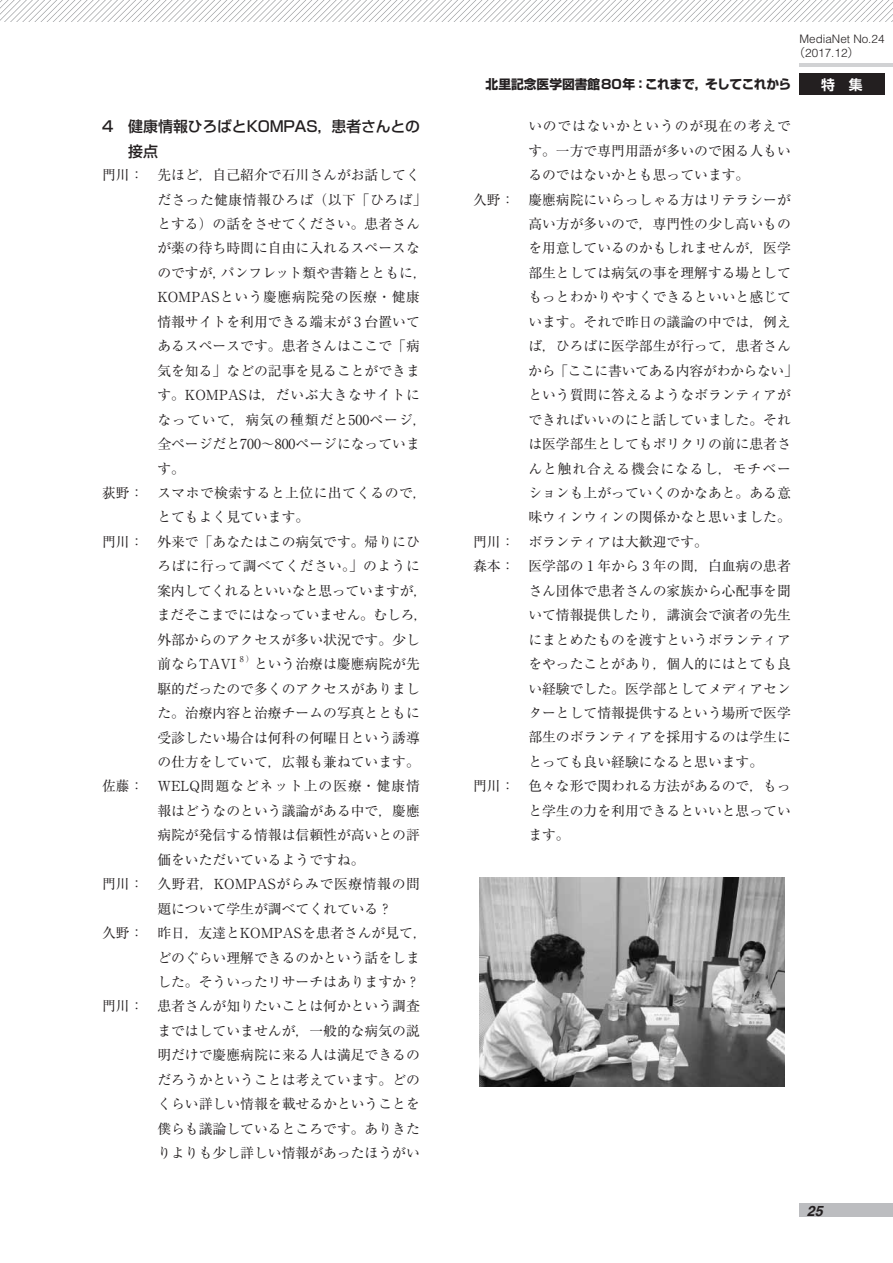
<style>
.page{position:relative;width:893px;height:1263px;background:#fff}
.page>*{position:absolute;margin:0;border:0;box-sizing:border-box;transform-origin:0 0}
.t1{font:500 14.85px/24.5px "Shin Go Pro";letter-spacing:-.01em;color:#231f20}
.t2{font:italic 700 14.4px "Helvetica";color:#231f20}
.t3{font:13.8px "Ryumin Pro";color:#231f20}
.t4{font:13.8px "Ryumin Pro";letter-spacing:.03em;color:#231f20}
.t5{font:13.8px "Ryumin Pro";letter-spacing:.04em;color:#231f20}
.t6{font:13.8px "Ryumin Pro";letter-spacing:-.02em;color:#231f20}
.t7{font:13.8px "Ryumin Pro";letter-spacing:.06em;color:#231f20}
.t8{font:13.8px "Ryumin Pro";letter-spacing:.065em;color:#231f20}
.t9{font:13.8px "Ryumin Pro";letter-spacing:.045em;color:#231f20}
.t10{font:13.8px "Ryumin Pro";letter-spacing:.075em;color:#231f20}
.t11{font:13.8px "Ryumin Pro";letter-spacing:-.025em;color:#231f20}
.t12{font:700 13.8px "Shin Go Pro De";color:#fff}
.t13{font:700 12.75px "Shin Go Pro";color:#231f20}
.t14{font:300 11.7px/13.8px "Helvetica";color:#231f20}
.t15{font:8.1px "Ryumin Pro";color:#231f20}
.s1{font-family:"Shin Go Pro"}
</style>
<div class="page">
<svg style="left:0;top:0;width:893px;height:21px"></svg>
<img style="left:480px;top:877px;width:304px;height:209px">
<div style="left:799px;top:1204px;width:94px;height:13px;background:#bcbdc0"></div>
<hr style="left:799px;top:64px;width:94px;height:3px;background:#d1d2d4">
<div style="left:799px;top:73px;width:85px;height:21px;background:#231f20"></div>
<p class="t1" style="left:128px;top:113px;width:293px;text-indent:-26px">4　健康情報ひろばとKOMPAS，患者さんとの接点</p>
<p class="t3" style="left:102px;top:164px;width:319px">門川： 先ほど，自己紹介で石川さんがお話してく</p>
<p class="t4" style="left:157px;top:189px;width:271px">ださった健康情報ひろば（以下「ひろば」</p>
<p class="t3" style="left:157px;top:213px;width:264px">とする）の話をさせてください。患者さん</p>
<p class="t3" style="left:157px;top:237px;width:264px">が薬の待ち時間に自由に入れるスペースな</p>
<p class="t3" style="left:157px;top:262px;width:271px">のですが，パンフレット類や書籍とともに，</p>
<p class="t5" style="left:157px;top:286px;width:264px">KOMPASという慶應病院発の医療・健康</p>
<p class="t3" style="left:157px;top:311px;width:264px">情報サイトを利用できる端末が 3 台置いて</p>
<p class="t3" style="left:157px;top:335px;width:264px">あるスペースです。患者さんはここで「病</p>
<p class="t3" style="left:157px;top:360px;width:264px">気を知る」などの記事を見ることができま</p>
<p class="t9" style="left:157px;top:384px;width:264px">す。KOMPASは，だいぶ大きなサイトに</p>
<p class="t10" style="left:157px;top:409px;width:271px">なっていて，病気の種類だと500ページ，</p>
<p class="t3" style="left:157px;top:433px;width:264px">全ページだと700～800ページになっていま</p>
<p class="t3" style="left:157px;top:457px;width:29px">す。</p>
<p class="t4" style="left:102px;top:482px;width:326px">荻野： スマホで検索すると上位に出てくるので，</p>
<p class="t3" style="left:157px;top:506px;width:154px">とてもよく見ています。</p>
<p class="t3" style="left:102px;top:531px;width:319px">門川： 外来で「あなたはこの病気です。帰りにひ</p>
<p class="t4" style="left:157px;top:555px;width:264px">ろばに行って調べてください。」のように</p>
<p class="t11" style="left:157px;top:580px;width:271px">案内してくれるといいなと思っていますが，</p>
<p class="t6" style="left:157px;top:604px;width:272px">まだそこまでにはなっていません。むしろ，</p>
<p class="t3" style="left:157px;top:629px;width:264px">外部からのアクセスが多い状況です。少し</p>
<p class="t3" style="left:157px;top:653px;width:80px">前ならTAVI</p>
<p class="t15" style="left:240px;top:653px;width:16px">8 ）</p>
<p class="t3" style="left:254px;top:653px;width:167px">という治療は慶應病院が先</p>
<p class="t3" style="left:157px;top:678px;width:264px">駆的だったので多くのアクセスがありまし</p>
<p class="t3" style="left:157px;top:702px;width:264px">た。治療内容と治療チームの写真とともに</p>
<p class="t3" style="left:157px;top:726px;width:264px">受診したい場合は何科の何曜日という誘導</p>
<p class="t3" style="left:157px;top:751px;width:264px">の仕方をしていて，広報も兼ねています。</p>
<p class="t8" style="left:102px;top:775px;width:319px">佐藤： WELQ問題などネット上の医療・健康情</p>
<p class="t3" style="left:157px;top:800px;width:264px">報はどうなのという議論がある中で，慶應</p>
<p class="t3" style="left:157px;top:824px;width:264px">病院が発信する情報は信頼性が高いとの評</p>
<p class="t3" style="left:157px;top:849px;width:209px">価をいただいているようですね。</p>
<p class="t5" style="left:102px;top:873px;width:319px">門川： 久野君，KOMPASがらみで医療情報の問</p>
<p class="t3" style="left:157px;top:898px;width:236px">題について学生が調べてくれている？</p>
<p class="t3" style="left:102px;top:922px;width:326px">久野： 昨日，友達とKOMPASを患者さんが見て，</p>
<p class="t3" style="left:157px;top:946px;width:264px">どのぐらい理解できるのかという話をしま</p>
<p class="t3" style="left:157px;top:971px;width:264px">した。そういったリサーチはありますか？</p>
<p class="t3" style="left:102px;top:995px;width:319px">門川： 患者さんが知りたいことは何かという調査</p>
<p class="t3" style="left:157px;top:1020px;width:264px">まではしていませんが，一般的な病気の説</p>
<p class="t3" style="left:157px;top:1044px;width:264px">明だけで慶應病院に来る人は満足できるの</p>
<p class="t3" style="left:157px;top:1069px;width:264px">だろうかということは考えています。どの</p>
<p class="t3" style="left:157px;top:1093px;width:264px">くらい詳しい情報を載せるかということを</p>
<p class="t3" style="left:157px;top:1118px;width:264px">僕らも議論しているところです。ありきた</p>
<p class="t3" style="left:157px;top:1142px;width:264px">りよりも少し詳しい情報があったほうがい</p>
<p class="t14" style="left:794px;top:32px;width:92px;text-indent:6px">MediaNet No.24<span class="s1">（</span>2017.12<span class="s1">）</span></p>
<p class="t13" style="left:486px;top:74px;width:307px">北里記念医学図書館80年：これまで，そしてこれから</p>
<p class="t12" style="left:821px;top:73px;width:43px">特　集</p>
<p class="t7" style="left:528px;top:115px;width:264px">いのではないかというのが現在の考えで</p>
<p class="t3" style="left:528px;top:140px;width:264px">す。一方で専門用語が多いので困る人もい</p>
<p class="t3" style="left:528px;top:164px;width:223px">るのではないかとも思っています。</p>
<p class="t3" style="left:473px;top:189px;width:319px">久野： 慶應病院にいらっしゃる方はリテラシーが</p>
<p class="t3" style="left:528px;top:213px;width:264px">高い方が多いので，専門性の少し高いもの</p>
<p class="t3" style="left:528px;top:237px;width:264px">を用意しているのかもしれませんが，医学</p>
<p class="t3" style="left:528px;top:262px;width:264px">部生としては病気の事を理解する場として</p>
<p class="t3" style="left:528px;top:286px;width:264px">もっとわかりやすくできるといいと感じて</p>
<p class="t3" style="left:528px;top:311px;width:264px">います。それで昨日の議論の中では，例え</p>
<p class="t3" style="left:528px;top:335px;width:264px">ば，ひろばに医学部生が行って，患者さん</p>
<p class="t6" style="left:528px;top:360px;width:271px">から「ここに書いてある内容がわからない」</p>
<p class="t3" style="left:528px;top:384px;width:264px">という質問に答えるようなボランティアが</p>
<p class="t3" style="left:528px;top:409px;width:264px">できればいいのにと話していました。それ</p>
<p class="t3" style="left:528px;top:433px;width:264px">は医学部生としてもポリクリの前に患者さ</p>
<p class="t7" style="left:528px;top:457px;width:264px">んと触れ合える機会になるし，モチベー</p>
<p class="t3" style="left:528px;top:482px;width:264px">ションも上がっていくのかなあと。ある意</p>
<p class="t3" style="left:528px;top:506px;width:264px">味ウィンウィンの関係かなと思いました。</p>
<p class="t3" style="left:473px;top:531px;width:236px">門川： ボランティアは大歓迎です。</p>
<p class="t3" style="left:473px;top:555px;width:319px">森本： 医学部の 1 年から 3 年の間，白血病の患者</p>
<p class="t3" style="left:528px;top:580px;width:264px">さん団体で患者さんの家族から心配事を聞</p>
<p class="t3" style="left:528px;top:604px;width:264px">いて情報提供したり，講演会で演者の先生</p>
<p class="t3" style="left:528px;top:629px;width:264px">にまとめたものを渡すというボランティア</p>
<p class="t3" style="left:528px;top:653px;width:264px">をやったことがあり，個人的にはとても良</p>
<p class="t3" style="left:528px;top:677px;width:264px">い経験でした。医学部としてメディアセン</p>
<p class="t3" style="left:528px;top:702px;width:264px">ターとして情報提供するという場所で医学</p>
<p class="t3" style="left:528px;top:726px;width:264px">部生のボランティアを採用するのは学生に</p>
<p class="t3" style="left:528px;top:751px;width:236px">とっても良い経験になると思います。</p>
<p class="t3" style="left:473px;top:775px;width:319px">門川： 色々な形で関われる方法があるので，もっ</p>
<p class="t3" style="left:528px;top:800px;width:264px">と学生の力を利用できるといいと思ってい</p>
<p class="t3" style="left:528px;top:824px;width:43px">ます。</p>
<p class="t2" style="left:807px;top:1202px;width:17px">25</p>
</div>
